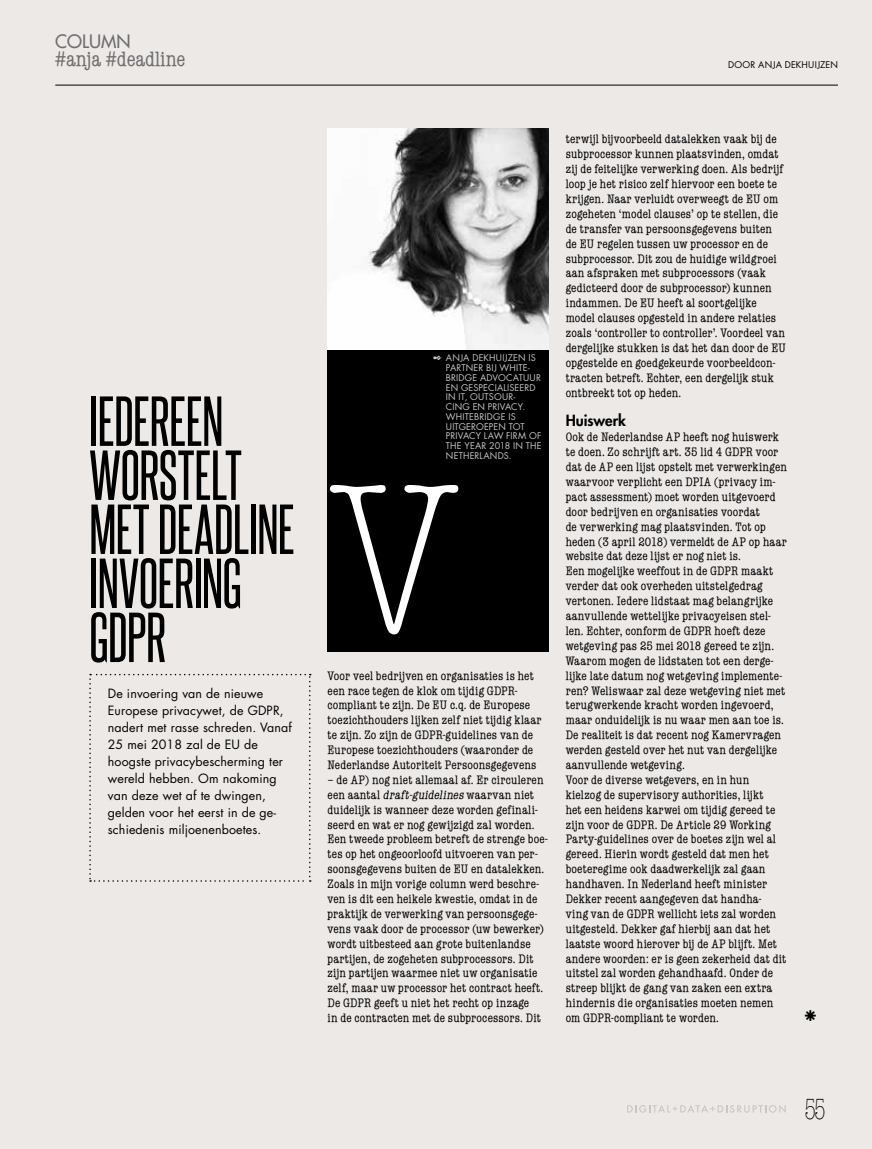
<style>
.page{position:relative;width:872px;height:1149px;background:#fff}
.page>*{position:absolute;margin:0;border:0;box-sizing:border-box;transform-origin:0 0}
.t1{font:285px "American Typewriter LT Light Cond A";color:#fff}
.t2{font:60px/54px "Steelfish Rg";letter-spacing:-.005em;color:#000}
.t3{font:30px "American Typewriter LT Light Cond A";color:#000;scale:.8 1}
.t4{font:condensed 21px "American Typewriter LT";color:#706f6f}
.t5{font:18px "Futura LT";color:#706f6f}
.t6{font:800 15px "Futura LT";color:#000}
.t7{font:condensed 12.45px/14.9px "American Typewriter LT";letter-spacing:.015em;color:#000}
.t8{font:12.45px/17px "Futura LT";letter-spacing:.01em;color:#000}
.t9{font:9px/9.8px "Futura LT";letter-spacing:.02em;color:#c6c6c6}
.t10{font:9px "Futura LT";letter-spacing:.025em;color:#000}
.s1{font-style:italic}
</style>
<div class="page">
<div style="left:0;top:0;width:872px;height:1148px;background:#ece9e7"></div>
<div style="left:327px;top:328px;width:222px;height:324px;background:#000"></div>
<svg style="left:89px;top:673px;width:222px;height:208px"></svg>
<hr style="left:55px;top:85px;width:783px;height:1px;background:#000">
<img style="left:327px;top:128px;width:222px;height:222px">
<h3 class="t5" style="left:55px;top:30px;width:77px">COLUMN</h3>
<h3 class="t4" style="left:55px;top:48px;width:132px">#anja #deadline</h3>
<h2 class="t2" style="left:89px;top:392px;width:207px">IEDEREEN<br>WORSTELT<br>MET DEADLINE<br>INVOERING<br>GDPR</h2>
<p class="t8" style="left:108px;top:684px;width:186px">De invoering van de nieuwe<br>Europese privacywet, de GDPR, nadert met rasse schreden. Vanaf<br>25 mei 2018 zal de EU de hoogste privacybescherming ter wereld hebben. Om nakoming van deze wet af te dwingen, gelden voor het eerst in de ge&shy;schiedenis miljoenenboetes.</p>
<p class="t10" style="left:728px;top:59px;width:111px">DOOR ANJA DEKHUIJZEN</p>
<p class="t9" style="left:446px;top:353px;width:97px;text-indent:-13px">✒ ANJA DEKHUIJZEN IS<br>PARTNER BIJ WHITE-<br>BRIDGE ADVOCATUUR<br>EN GESPECIALISEERD<br>IN IT, OUTSOUR-<br>CING EN PRIVACY.<br>WHITEBRIDGE IS<br>UITGEROEPEN TOT<br>PRIVACY LAW FIRM OF<br>THE YEAR 2018 IN THE<br>NETHERLANDS.</p>
<h1 class="t1" style="left:332px;top:385px;width:126px">v</h1>
<p class="t7" style="left:327px;top:668px;width:215px">Voor veel bedrijven en organisaties is het een race tegen de klok om tijdig GDPR&shy;compliant te zijn. De EU c.q. de Europese toezichthouders lijken zelf niet tijdig klaar te zijn. Zo zijn de GDPR-guidelines van de Europese toezichthouders (waaronder de Nederlandse Autoriteit Persoonsgegevens</p>
<p class="t7" style="left:327px;top:772px;width:222px">– de AP) nog niet allemaal af. Er circuleren een aantal <span class="s1">draft-guidelines</span> waarvan niet duidelijk is wanneer deze worden gefinali&shy;seerd en wat er nog gewijzigd zal worden.<br>Een tweede probleem betreft de strenge boe&shy;tes op het ongeoorloofd uitvoeren van per&shy;soonsgegevens buiten de EU en datalekken.<br>Zoals in mijn vorige column werd beschre&shy;ven is dit een heikele kwestie, omdat in de praktijk de verwerking van persoonsgege&shy;vens vaak door de processor (uw bewerker) wordt uitbesteed aan grote buitenlandse partijen, de zogeheten subprocessors. Dit zijn partijen waarmee niet uw organisatie zelf, maar uw processor het contract heeft.<br>De GDPR geeft u niet het recht op inzage<br>in de contracten met de subprocessors. Dit</p>
<p class="t7" style="left:566px;top:132px;width:222px">terwijl bijvoorbeeld datalekken vaak bij de subprocessor kunnen plaatsvinden, omdat zij de feitelijke verwerking doen. Als bedrijf loop je het risico zelf hiervoor een boete te krijgen. Naar verluidt overweegt de EU om zogeheten ‘model clauses’ op te stellen, die de transfer van persoonsgegevens buiten de EU regelen tussen uw processor en de subprocessor. Dit zou de huidige wildgroei aan afspraken met subprocessors (vaak gedicteerd door de subprocessor) kunnen indammen. De EU heeft al soortgelijke model clauses opgesteld in andere relaties zoals ‘controller to controller’. Voordeel van dergelijke stukken is dat het dan door de EU opgestelde en goedgekeurde voorbeeldcon&shy;tracten betreft. Echter, een dergelijk stuk ontbreekt tot op heden.</p>
<p class="t6" style="left:566px;top:410px;width:62px">Huiswerk</p>
<p class="t7" style="left:566px;top:430px;width:223px">Ook de Nederlandse AP heeft nog huiswerk te doen. Zo schrijft art. 35 lid 4 GDPR voor dat de AP een lijst opstelt met verwerkingen waarvoor verplicht een DPIA (privacy im&shy;pact assessment) moet worden uitgevoerd door bedrijven en organisaties voordat<br>de verwerking mag plaatsvinden. Tot op heden (3 april 2018) vermeldt de AP op haar website dat deze lijst er nog niet is.<br>Een mogelijke weeffout in de GDPR maakt verder dat ook overheden uitstelgedrag vertonen. Iedere lidstaat mag belangrijke aanvullende wettelijke privacyeisen stel&shy;len. Echter, conform de GDPR hoeft deze wetgeving pas 25 mei 2018 gereed te zijn.<br>Waarom mogen de lidstaten tot een derge&shy;lijke late datum nog wetgeving implemente&shy;ren? Weliswaar zal deze wetgeving niet met terugwerkende kracht worden ingevoerd, maar onduidelijk is nu waar men aan toe is.<br>De realiteit is dat recent nog Kamervragen werden gesteld over het nut van dergelijke aanvullende wetgeving.<br>Voor de diverse wetgevers, en in hun kielzog de supervisory authorities, lijkt<br>het een heidens karwei om tijdig gereed te zijn voor de GDPR. De Article 29 Working Party-guidelines over de boetes zijn wel al gereed. Hierin wordt gesteld dat men het boeteregime ook daadwerkelijk zal gaan handhaven. In Nederland heeft minister Dekker recent aangegeven dat handha&shy;ving van de GDPR wellicht iets zal worden uitgesteld. Dekker gaf hierbij aan dat het laatste woord hierover bij de AP blijft. Met andere woorden: er is geen zekerheid dat dit uitstel zal worden gehandhaafd. Onder de streep blijkt de gang van zaken een extra hindernis die organisaties moeten nemen om GDPR-compliant te worden.</p>
<h3 class="t3" style="left:804px;top:1092px;width:29px">55</h3>
</div>
